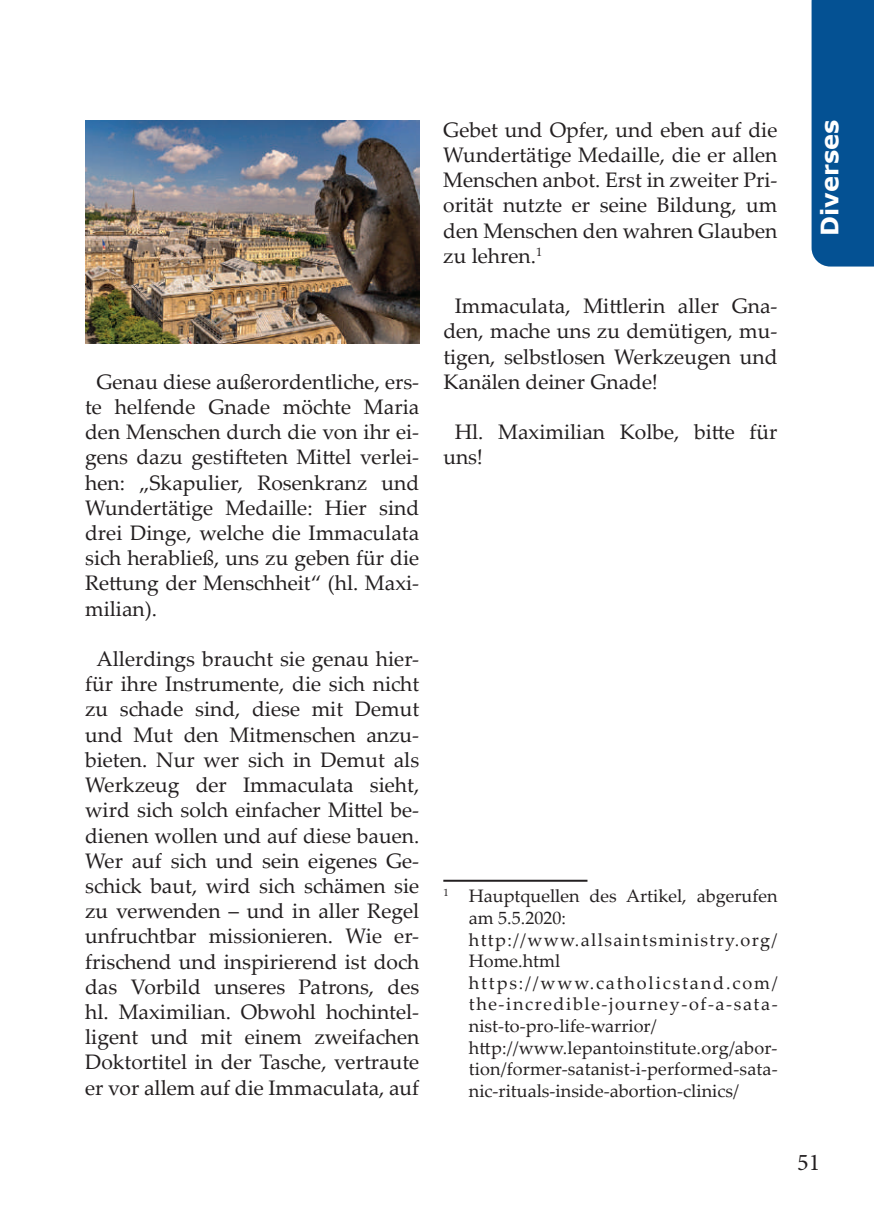
<style>
.page{position:relative;width:874px;height:1225px;background:#fff}
.page>*{position:absolute;margin:0;border:0;box-sizing:border-box;transform-origin:0 0}
.t1{font:700 24px "Verdana";color:#fff}
.t2{font:24px "Minion Pro";color:#231f20}
.t3{font:21px/25.2px "Palatino Linotype";color:#231f20;text-align:justify}
.t4{font:18px/21.6px "Palatino Linotype";letter-spacing:.005em;color:#231f20}
</style>
<div class="page">
<div style="left:811px;top:0;width:62px;height:266px;background:#045193"></div>
<hr style="left:443px;top:879px;width:144px;height:2px;background:#231f20">
<img style="left:85px;top:120px;width:334px;height:223px">
<p class="t3" style="left:85px;top:368px;width:335px;text-indent:11px">Genau diese außerordentliche, ers&shy;te helfende Gnade möchte Maria den Menschen durch die von ihr ei&shy;gens dazu gestifteten Mittel verlei&shy;hen: „Skapulier, Rosenkranz und Wundertätige Medaille: Hier sind drei Dinge, welche die Immaculata sich herabließ, uns zu geben für die Rettung der Menschheit“ (hl. Maxi&shy;milian).</p>
<p class="t3" style="left:85px;top:645px;width:335px;text-align:center">Allerdings braucht sie genau hier&shy;für ihre Instrumente, die sich nicht zu schade sind, diese mit Demut und Mut den Mitmenschen anzu&shy;bieten. Nur wer sich in Demut als Werkzeug der Immaculata sieht, wird sich solch einfacher Mittel be&shy;dienen wollen und auf diese bauen.<br>Wer auf sich und sein eigenes Ge&shy;schick baut, wird sich schämen sie zu verwenden – und in aller Regel unfruchtbar missionieren. Wie er&shy;frischend und inspirierend ist doch das Vorbild unseres Patrons, des hl. Maximilian. Obwohl hochintel&shy;ligent und mit einem zweifachen Doktortitel in der Tasche, vertraute er vor allem auf die Immaculata, auf</p>
<p class="t3" style="left:443px;top:116px;width:335px">Gebet und Opfer, und eben auf die Wundertätige Medaille, die er allen Menschen anbot. Erst in zweiter Pri&shy;orität nutzte er seine Bildung, um den Menschen den wahren Glauben zu lehren.<sup>1</sup></p>
<p class="t3" style="left:443px;top:292px;width:335px;text-indent:11px">Immaculata, Mittlerin aller Gna&shy;den, mache uns zu demütigen, mu&shy;tigen, selbstlosen Werkzeugen und Kanälen deiner Gnade!</p>
<p class="t3" style="left:443px;top:418px;width:335px;text-indent:11px">Hl. Maximilian Kolbe, bitte für uns!</p>
<p class="t1" style="left:813px;top:236px;width:117px;rotate:-90deg">Diverses</p>
<p class="t4" style="left:468px;top:884px;width:310px;text-indent:-26px"><sup>1</sup> Hauptquellen des Artikel, abgerufen am 5.5.2020: http://www.allsaintsministry.org/ Home.html https://www.catholicstand.com/ the-incredible-journey-of-a-sata&shy;nist-to-pro-life-warrior/ http://www.lepantoinstitute.org/abor&shy;tion/former-satanist-i-performed-sata&shy;nic-rituals-inside-abortion-clinics/</p>
<p class="t2" style="left:796px;top:1145px;width:25px">51</p>
</div>
